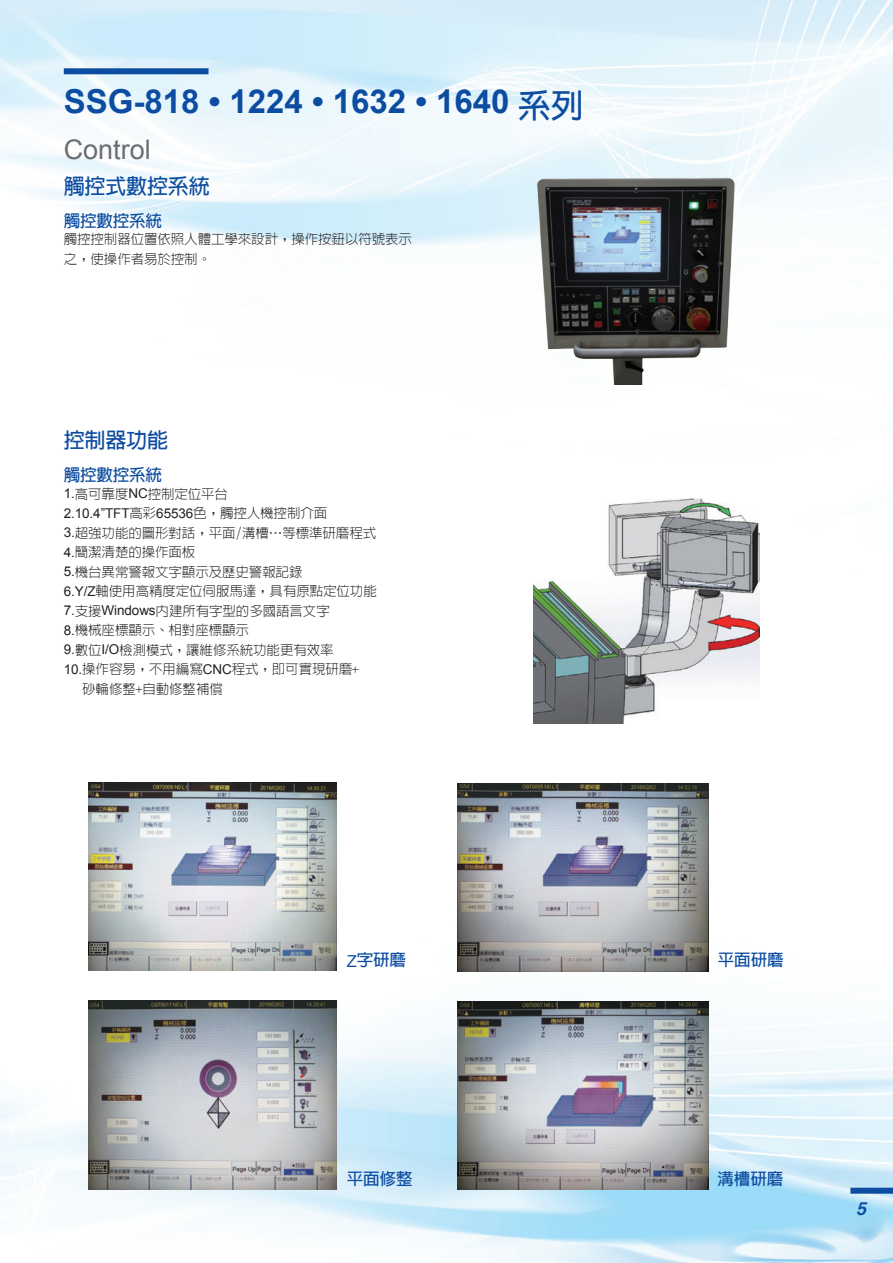
<style>
.page{position:relative;width:893px;height:1263px;background:#fff}
.page>*{position:absolute;margin:0;border:0;box-sizing:border-box;transform-origin:0 0}
.t1{font:700 33px "Arial";color:#0d4da1}
.t2{font:27px "Arial";color:#6c6d70}
.t3{font:700 21px "Lin Gothic";letter-spacing:-.01em;color:#0d4da1}
.t4{font:italic 700 18px "Helvetica cyr";color:#0d4da1}
.t5{font:700 16.5px "Lin Gothic";letter-spacing:-.01em;color:#0d4da1}
.t6{font:300 13.5px/19.5px "Lin Gothic";letter-spacing:-.01em;color:#231f20}
.t7{font:13.5px "Arial";letter-spacing:-.01em;color:#231f20}
.s1{font-family:"Lin Gothic"}
.s2{font-family:"Arial";font-weight:400}
.s3{font-family:"Lin Gothic";font-weight:300}
</style>
<div class="page">
<img style="left:0;top:0;width:893px;height:1263px">
<img style="left:493px;top:166px;width:296px;height:219px">
<img style="left:534px;top:499px;width:225px;height:225px">
<img style="left:88px;top:782px;width:249px;height:189px">
<img style="left:88px;top:1001px;width:249px;height:188px">
<img style="left:457px;top:783px;width:251px;height:188px">
<img style="left:457px;top:1001px;width:251px;height:189px">
<div style="left:850px;top:1188px;width:43px;height:6px;background:#0d4da1"></div>
<div style="left:64px;top:68px;width:144px;height:6px;background:#0d4da1"></div>
<h1 class="t1" style="left:64px;top:80px;width:521px">SSG-818 • 1224 • 1632 • 1640 <span class="s1">系列</span></h1>
<h2 class="t2" style="left:64px;top:132px;width:89px">Control</h2>
<h3 class="t3" style="left:64px;top:176px;width:147px">觸控式數控系統</h3>
<p class="t5" style="left:64px;top:212px;width:100px">觸控數控系統</p>
<p class="t6" style="left:64px;top:230px;width:350px">觸控控制器位置依照人體工學來設計，操作按鈕以符號表示之，使操作者易於控制。</p>
<h3 class="t3" style="left:64px;top:429px;width:106px">控制器功能</h3>
<p class="t5" style="left:64px;top:466px;width:100px">觸控數控系統</p>
<p class="t6" style="left:64px;top:484px;width:166px"><span class="s2">1.</span>高可靠度<span class="s2">NC</span>控制定位平台</p>
<p class="t7" style="left:64px;top:504px;width:265px">2.10.4”TFT<span class="s3">高彩</span>65536<span class="s3">色，觸控人機控制介面</span></p>
<p class="t6" style="left:64px;top:523px;width:314px"><span class="s2">3.</span>超強功能的圖形對話，平面/溝槽…等標準研磨程式</p>
<p class="t6" style="left:64px;top:542px;width:133px"><span class="s2">4.</span>簡潔清楚的操作面板</p>
<p class="t6" style="left:64px;top:562px;width:240px"><span class="s2">5.</span>機台異常警報文字顯示及歷史警報記錄</p>
<p class="t6" style="left:64px;top:581px;width:315px"><span class="s2">6.Y/Z</span>軸使用高精度定位伺服馬達，具有原點定位功能</p>
<p class="t6" style="left:64px;top:601px;width:268px"><span class="s2">7.</span>支援<span class="s2">Windows</span>內建所有字型的多國語言文字</p>
<p class="t6" style="left:64px;top:620px;width:187px"><span class="s2">8.</span>機械座標顯示、相對座標顯示</p>
<p class="t6" style="left:64px;top:640px;width:271px"><span class="s2">9.</span>數位<span class="s2">I/O</span>檢測模式，讓維修系統功能更有效率</p>
<p class="t6" style="left:64px;top:659px;width:297px"><span class="s2">10.</span>操作容易，不用編寫<span class="s2">CNC</span>程式，即可實現研磨+</p>
<p class="t6" style="left:82px;top:679px;width:142px">砂輪修整+自動修整補償</p>
<p class="t5" style="left:347px;top:951px;width:61px"><span class="s2">Z</span>字研磨</p>
<p class="t5" style="left:347px;top:1170px;width:67px">平面修整</p>
<p class="t5" style="left:718px;top:951px;width:67px">平面研磨</p>
<p class="t5" style="left:718px;top:1170px;width:67px">溝槽研磨</p>
<h3 class="t4" style="left:856px;top:1199px;width:12px">5</h3>
</div>
